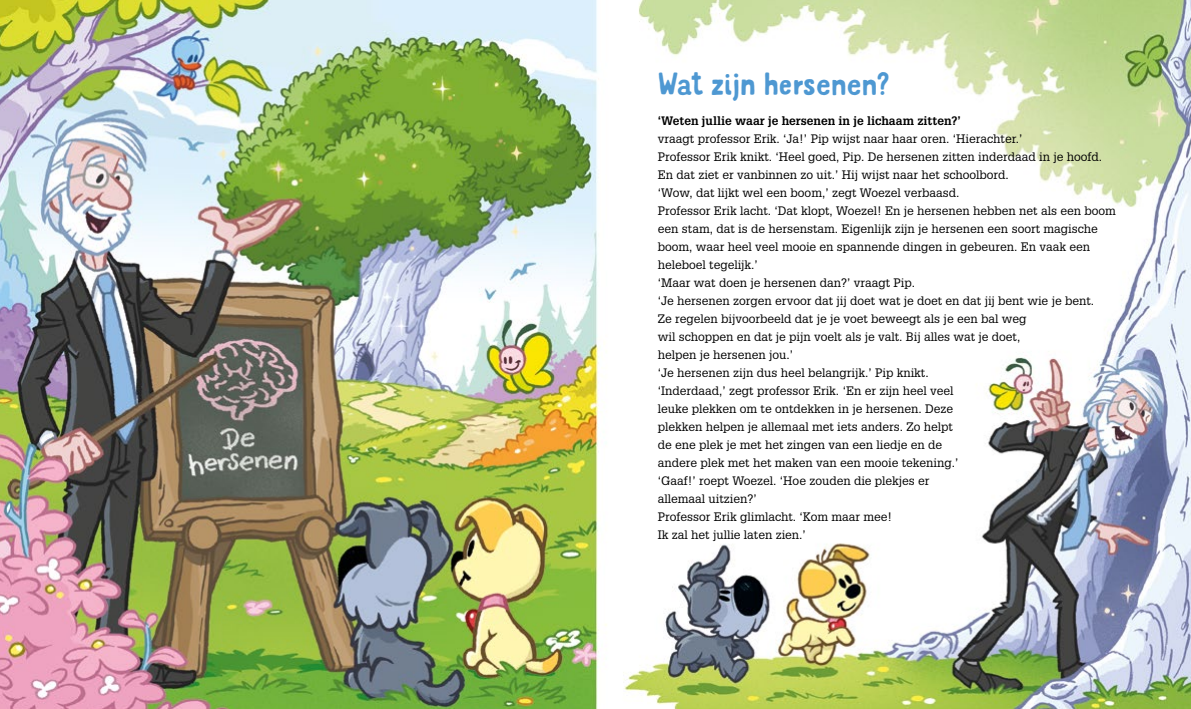
<style>
.page{position:relative;width:1191px;height:709px;background:#fff}
.page>*{position:absolute;margin:0;border:0;box-sizing:border-box;transform-origin:0 0}
.t1{font:31px "Mr Dodo Regular Rounded";letter-spacing:-.04em;color:#4e98d2}
.t2{font:12px/18px "Glypha LT Std";color:#000}
.t3{font:700 12px "Glypha LT Std";color:#000}
</style>
<div class="page">
<img style="left:0;top:0;width:1191px;height:709px">
<h1 class="t1" style="left:658px;top:64px;width:234px">Wat zijn hersenen?</h1>
<p class="t3" style="left:658px;top:113px;width:304px">‘Weten jullie waar je hersenen in je lichaam zitten?’</p>
<p class="t2" style="left:658px;top:129px;width:459px">vraagt professor Erik. ‘Ja!’ Pip wijst naar haar oren. ‘Hierachter.’<br>Professor Erik knikt. ‘Heel goed, Pip. De hersenen zitten inderdaad in je hoofd.<br>En dat ziet er vanbinnen zo uit.’ Hij wijst naar het schoolbord.<br>‘Wow, dat lijkt wel een boom,’ zegt Woezel verbaasd.<br>Professor Erik lacht. ‘Dat klopt, Woezel! En je hersenen hebben net als een boom een stam, dat is de hersenstam. Eigenlijk zijn je hersenen een soort magische boom, waar heel veel mooie en spannende dingen in gebeuren. En vaak een heleboel tegelijk.’<br>‘Maar wat doen je hersenen dan?’ vraagt Pip.<br>‘Je hersenen zorgen ervoor dat jij doet wat je doet en dat jij bent wie je bent.<br>Ze regelen bijvoorbeeld dat je je voet beweegt als je een bal weg<br>wil schoppen en dat je pijn voelt als je valt. Bij alles wat je doet,<br>helpen je hersenen jou.’<br>‘Je hersenen zijn dus heel belangrijk.’ Pip knikt.<br>‘Inderdaad,’ zegt professor Erik. ‘En er zijn heel veel<br>leuke plekken om te ontdekken in je hersenen. Deze<br>plekken helpen je allemaal met iets anders. Zo helpt<br>de ene plek je met het zingen van een liedje en de<br>andere plek met het maken van een mooie tekening.’<br>‘Gaaf!’ roept Woezel. ‘Hoe zouden die plekjes er<br>allemaal uitzien?’<br>Professor Erik glimlacht. ‘Kom maar mee!<br>Ik zal het jullie laten zien.’</p>
</div>
